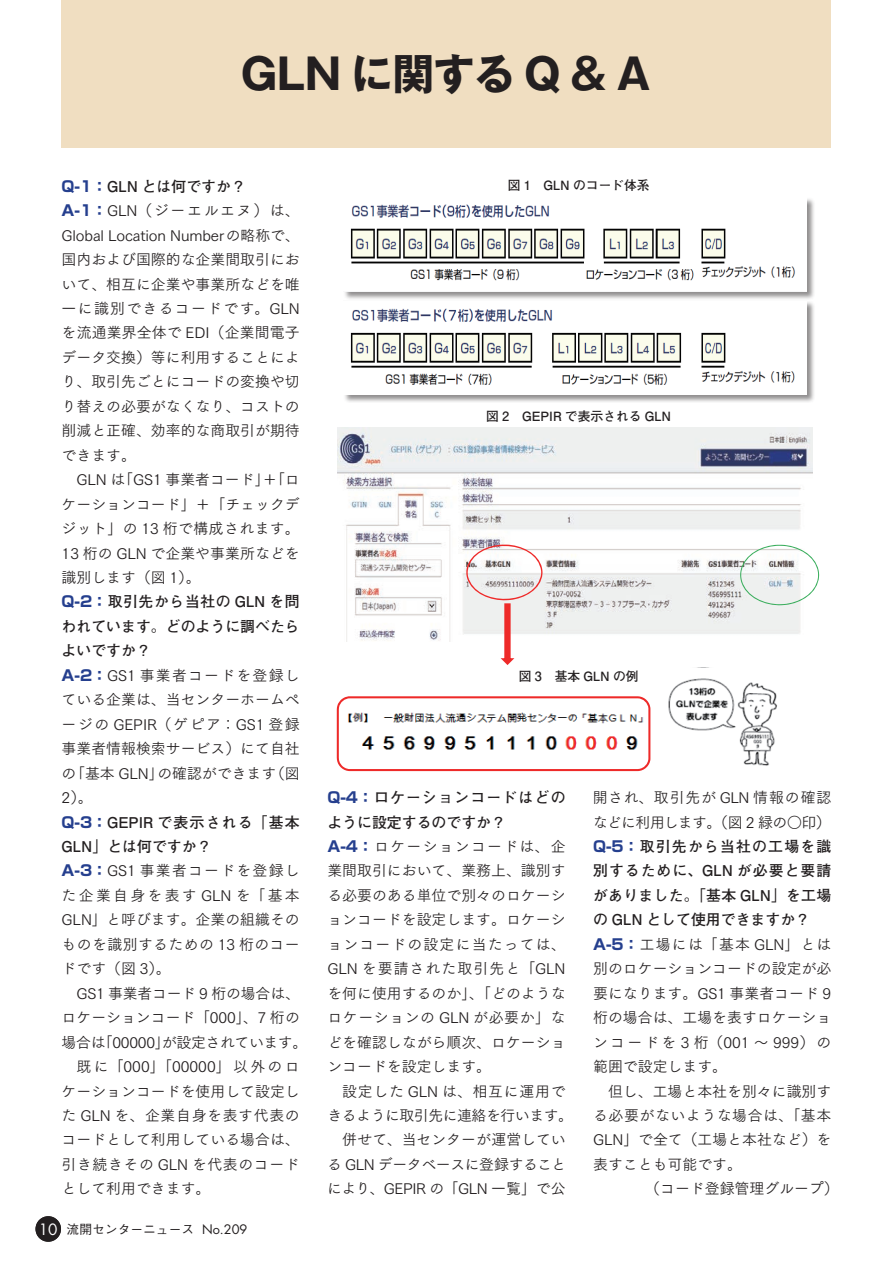
<style>
.page{position:relative;width:893px;height:1263px;background:#fff}
.page>*{position:absolute;margin:0;border:0;box-sizing:border-box;transform-origin:0 0}
.t1{font:700 42.45px "Gothic MB101 Pr 6";color:#231f20}
.t2{font:14.85px/24.5px "Tsuku Go Pro R";color:#231f20}
.t3{font:700 14.85px/24.5px "Futo Go B101 Pr 6";color:#231f20;text-align:justify}
.t4{font:14.85px/24.5px "Tsuku Go Pro R";letter-spacing:-.02em;color:#231f20}
.t5{font:700 14.85px/24.5px "Futo Go B101 Pr 6";letter-spacing:.08em;color:#231f20}
.t6{font:700 12.75px "Futo Go B101 Pr 5";color:#231f20}
.t7{font:500 12.75px "Gothic BBB Pr 6";color:#231f20}
.s1{font-family:"Shin Go Pr 6";color:#253f8e}
.s2{font-family:"Shin Go Pr 6";font-weight:700;color:#253f8e}
.s3{font-family:"Futura";font-weight:400;font-size:15.15px;color:#fff}
.s4{font-family:"Futura";font-weight:400}
</style>
<div class="page">
<div style="left:62px;top:0;width:769px;height:148px;background:#f0dec1"></div>
<div style="left:343px;top:197px;width:472px;height:103px;background:#231f20;opacity:.5"></div>
<img style="left:343px;top:198px;width:464px;height:93px">
<div style="left:343px;top:300px;width:472px;height:103px;background:#231f20;opacity:.5"></div>
<img style="left:343px;top:301px;width:464px;height:93px">
<img style="left:338px;top:427px;width:474px;height:215px">
<svg style="left:740px;top:545px;width:79px;height:61px"></svg>
<svg style="left:466px;top:538px;width:76px;height:127px"></svg>
<svg style="left:337px;top:696px;width:313px;height:75px"></svg>
<img style="left:668px;top:678px;width:109px;height:88px">
<div style="left:36px;top:1216px;width:25px;height:26px;background:#231f20;border-radius:50%"></div>
<h1 class="t1" style="left:241px;top:38px;width:411px">GLN に関する Q ＆ A</h1>
<p class="t3" style="left:62px;top:173px;width:186px"><span class="s1">Q-1：</span>GLN とは何ですか？</p>
<p class="t2" style="left:62px;top:197px;width:240px"><span class="s2">A-1：</span>GLN（ジーエルエヌ）は、<br>Global Location Numberの略称で、国内および国際的な企業間取引において、相互に企業や事業所などを唯一に識別できるコードです。GLNを流通業界全体で EDI（企業間電子データ交換）等に利用することにより、取引先ごとにコードの変換や切り替えの必要がなくなり、コストの削減と正確、効率的な商取引が期待できます。<br>　GLN は「GS1 事業者コード」＋「ロケーションコード」＋「チェックデジット」の 13 桁で構成されます。<br>13 桁の GLN で企業や事業所などを識別します（図 1）。</p>
<p class="t3" style="left:62px;top:589px;width:240px"><span class="s1">Q-2：</span>取引先から当社の GLN を問われています。どのように調べたらよいですか？</p>
<p class="t2" style="left:62px;top:661px;width:240px;text-align:justify"><span class="s2">A-2：</span>GS1 事業者コードを登録している企業は、当センターホームページの GEPIR（ゲピア：GS1 登録事業者情報検索サービス）にて自社の「基本 GLN」の確認ができます（図2）。</p>
<p class="t3" style="left:62px;top:809px;width:240px"><span class="s1">Q-3：</span>GEPIR で表示される「基本<br>GLN」とは何ですか？</p>
<p class="t2" style="left:61px;top:857px;width:247px"><span class="s2">A-3：</span>GS1 事業者コードを登録した企業自身を表す GLN を「基本<br>GLN」と呼びます。企業の組織そのものを識別するための 13 桁のコードです（図 3）。<br>　GS1 事業者コード 9 桁の場合は、ロケーションコード「000」、7 桁の場合は「00000」が設定されています。　既に「000」「00000」以外のロケーションコードを使用して設定した GLN を、企業自身を表す代表のコードとして利用している場合は、引き続きその GLN を代表のコードとして利用できます。</p>
<p class="t7" style="left:39px;top:1219px;width:210px"><span class="s3">10</span> 流開センターニュース <span class="s4">No.209</span></p>
<p class="t6" style="left:508px;top:175px;width:143px">図 1　GLN のコード体系</p>
<p class="t6" style="left:486px;top:405px;width:186px">図 2　GEPIR で表示される GLN</p>
<p class="t6" style="left:519px;top:666px;width:121px">図 3　基本 GLN の例</p>
<p class="t5" style="left:327px;top:785px;width:240px"><span class="s1">Q-4：</span>ロケーションコードはどのように設定するのですか？</p>
<p class="t2" style="left:327px;top:832px;width:248px"><span class="s2">A-4：</span>ロケーションコードは、企業間取引において、業務上、識別する必要のある単位で別々のロケーションコードを設定します。ロケーションコードの設定に当たっては、<br>GLN を要請された取引先と「GLNを何に使用するのか」、「どのようなロケーションの GLN が必要か」などを確認しながら順次、ロケーションコードを設定します。<br>　設定した GLN は、相互に運用できるように取引先に連絡を行います。　併せて、当センターが運営している GLN データベースに登録することにより、GEPIR の「GLN 一覧」で公</p>
<p class="t4" style="left:593px;top:784px;width:240px">開され、取引先が GLN 情報の確認などに利用します。（図 2 緑の○印）</p>
<p class="t3" style="left:593px;top:834px;width:240px"><span class="s1">Q-5：</span>取引先から当社の工場を識別するために、GLN が必要と要請がありました。「基本 GLN」を工場の GLN として使用できますか？</p>
<p class="t2" style="left:593px;top:930px;width:240px"><span class="s2">A-5：</span>工場には「基本 GLN」とは別のロケーションコードの設定が必要になります。GS1 事業者コード 9桁の場合は、工場を表すロケーションコードを 3 桁（001 〜 999）の範囲で設定します。<br>　但し、工場と本社を別々に識別する必要がないような場合は、「基本<br>GLN」で全て（工場と本社など）を表すことも可能です。</p>
<p class="t2" style="left:645px;top:1175px;width:195px">（コード登録管理グループ）</p>
</div>
